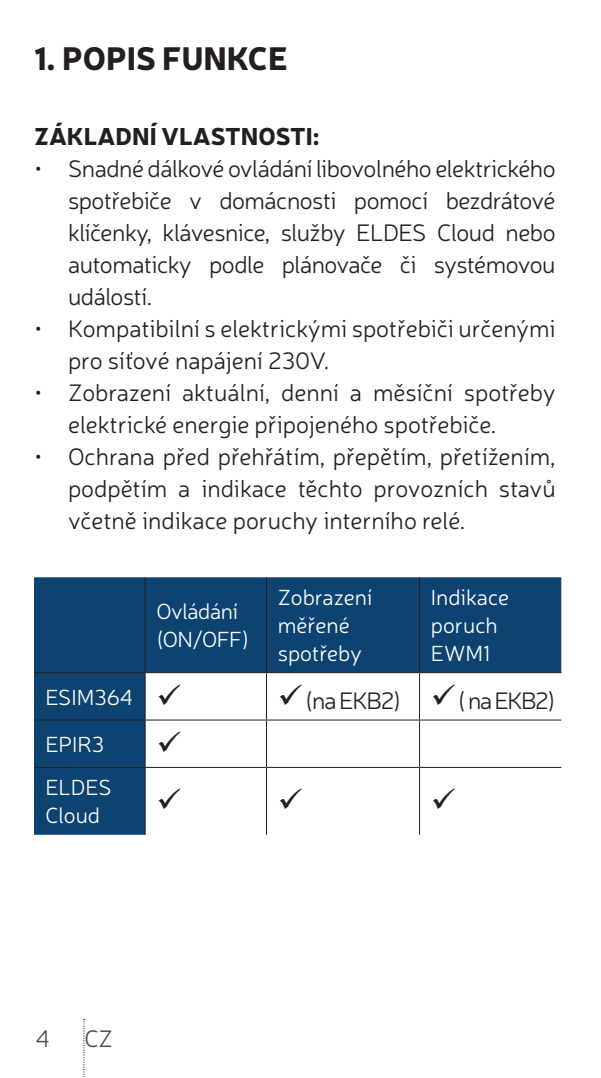
<style>
.page{position:relative;width:601px;height:1078px;background:#fff}
.page>*{position:absolute;margin:0;border:0;box-sizing:border-box;transform-origin:0 0}
.t1{font:900 32px "Neris";color:#231f20}
.t2{font:300 24px/32px "Neris";letter-spacing:-.01em;color:#231f20;text-align:justify}
.t3{font:900 24px "Neris";color:#231f20}
.t4{font:300 24px "Neris";letter-spacing:-.055em;color:#231f20}
.t5{font:300 24px "Neris";color:#4b4c4d}
.t6{font:300 22px/28px "Neris";color:#fff}
.t7{font:300 22px/28px "Neris";letter-spacing:-.02em;color:#fff}
.s1{color:#231f20}
</style>
<div class="page">
<svg style="left:83px;top:1018px;width:2px;height:60px"></svg>
<svg style="left:34px;top:577px;width:527px;height:257px;fill:#0d4371"></svg>
<hr style="left:144px;top:577px;width:2px;height:95px;background:#231f20">
<hr style="left:266px;top:577px;width:1px;height:95px;background:#231f20">
<hr style="left:419px;top:577px;width:1px;height:95px;background:#231f20">
<hr style="left:34px;top:671px;width:111px;height:2px;background:#231f20">
<hr style="left:145px;top:671px;width:121px;height:2px;background:#231f20">
<hr style="left:144px;top:673px;width:2px;height:46px;background:#231f20">
<hr style="left:266px;top:671px;width:154px;height:2px;background:#231f20">
<hr style="left:266px;top:673px;width:1px;height:46px;background:#231f20">
<hr style="left:420px;top:671px;width:141px;height:2px;background:#231f20">
<hr style="left:419px;top:673px;width:1px;height:46px;background:#231f20">
<hr style="left:34px;top:719px;width:111px;height:1px;background:#231f20">
<hr style="left:145px;top:719px;width:121px;height:1px;background:#231f20">
<hr style="left:144px;top:720px;width:2px;height:46px;background:#231f20">
<hr style="left:266px;top:719px;width:154px;height:1px;background:#231f20">
<hr style="left:266px;top:720px;width:1px;height:46px;background:#231f20">
<hr style="left:420px;top:719px;width:141px;height:1px;background:#231f20">
<hr style="left:419px;top:720px;width:1px;height:46px;background:#231f20">
<hr style="left:34px;top:766px;width:111px;height:2px;background:#231f20">
<hr style="left:145px;top:766px;width:121px;height:2px;background:#231f20">
<hr style="left:144px;top:767px;width:2px;height:67px;background:#231f20">
<hr style="left:266px;top:766px;width:154px;height:2px;background:#231f20">
<hr style="left:266px;top:767px;width:1px;height:67px;background:#231f20">
<hr style="left:420px;top:766px;width:141px;height:2px;background:#231f20">
<hr style="left:419px;top:767px;width:1px;height:67px;background:#231f20">
<svg style="left:159px;top:731px;width:21px;height:21px"></svg>
<svg style="left:159px;top:788px;width:21px;height:21px"></svg>
<svg style="left:280px;top:788px;width:22px;height:21px"></svg>
<svg style="left:433px;top:788px;width:22px;height:21px"></svg>
<h1 class="t1" style="left:34px;top:34px;width:255px">1. POPIS FUNKCE</h1>
<p class="t3" style="left:34px;top:119px;width:287px">ZÁKLADNÍ VLASTNOSTI:</p>
<p class="t2" style="left:68px;top:152px;width:489px;text-indent:-34px">• Snadné dálkové ovládání libovolného elektrického spotřebiče v domácnosti pomocí bezdrátové klíčenky, klávesnice, služby ELDES Cloud nebo automaticky podle plánovače či systémovou událostí.</p>
<p class="t2" style="left:68px;top:312px;width:489px;text-indent:-34px">• Kompatibilní s elektrickými spotřebiči určenými pro síťové napájení 230V.</p>
<p class="t2" style="left:68px;top:376px;width:489px;text-indent:-34px">• Zobrazení aktuální, denní a měsíční spotřeby elektrické energie připojeného spotřebiče.</p>
<p class="t2" style="left:68px;top:440px;width:489px;text-indent:-34px">• Ochrana před přehřátím, přepětím, přetížením, podpětím a indikace těchto provozních stavů včetně indikace poruchy interního relé.</p>
<p class="t7" style="left:156px;top:596px;width:94px">Ovládání (ON/OFF)</p>
<p class="t6" style="left:278px;top:582px;width:96px">Zobrazení měřené spotřeby</p>
<p class="t6" style="left:431px;top:582px;width:80px">Indikace poruch<br>EWM1</p>
<p class="t6" style="left:45px;top:682px;width:138px">ESIM364 <span class="s1">✓</span></p>
<p class="t4" style="left:278px;top:685px;width:279px">✓ (na EKB2) ✓ ( na EKB2)</p>
<p class="t6" style="left:45px;top:729px;width:60px">EPIR3</p>
<p class="t6" style="left:45px;top:772px;width:68px">ELDES<br>Cloud</p>
<p class="t5" style="left:36px;top:1023px;width:16px">4</p>
<p class="t5" style="left:84px;top:1023px;width:30px">CZ</p>
</div>
